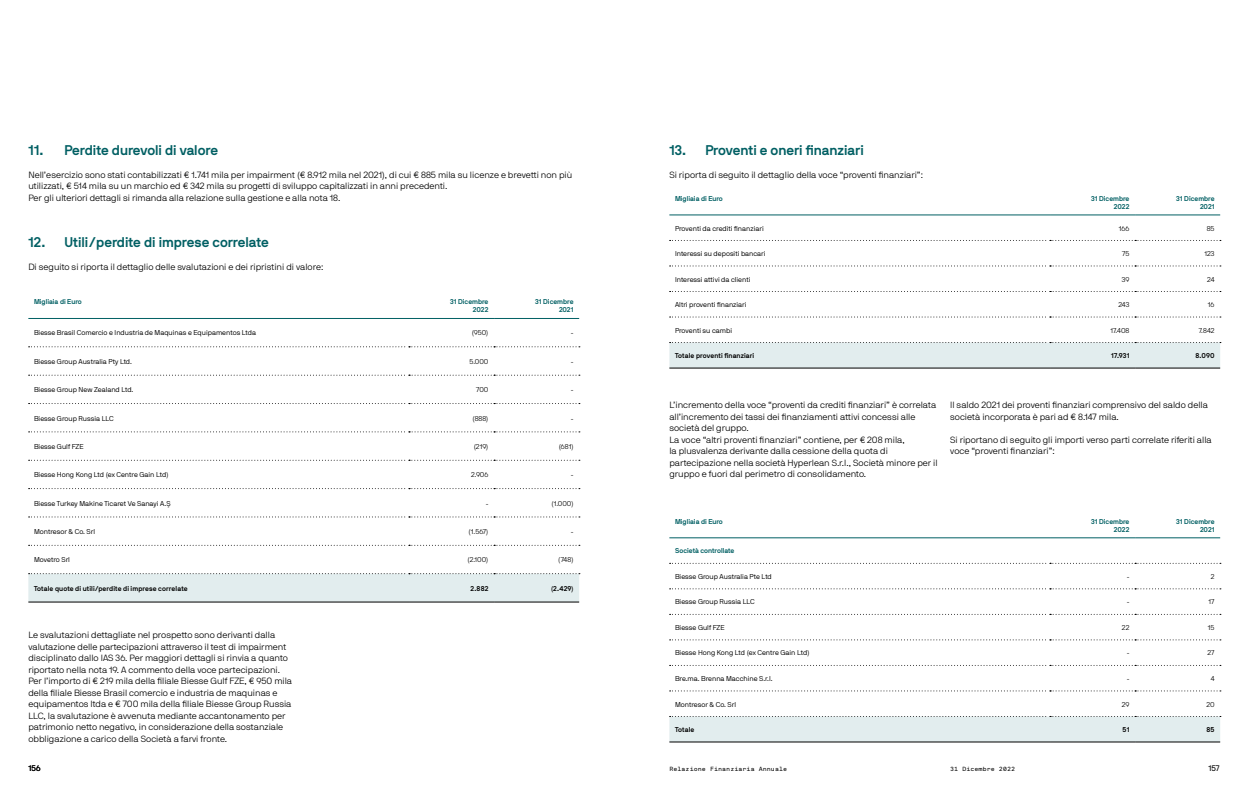
<style>
.page{position:relative;width:1248px;height:794px;background:#fff}
.page>*{position:absolute;margin:0;border:0;box-sizing:border-box;transform-origin:0 0}
.t1{font:14px "NB International Pro Bol";color:#005f63}
.t2{font:9px/11.5px "NB International Pro Lig";color:#000}
.t3{font:8px "NB International Pro Reg";color:#000}
.t4{font:7px "NB International Pro Boo";color:#000}
.t5{font:7px/8px "NB International Pro Bol";color:#005f63;text-align:right}
.t6{font:7px "NB International Pro Lig";color:#000}
.t7{font:7px "NB International Pro Bol";letter-spacing:.02em;color:#000}
.t8{font:6px "NB International Pro Mono";color:#000}
</style>
<div class="page">
<svg style="left:29px;top:375px;width:551px;height:1px"></svg>
<svg style="left:29px;top:431px;width:551px;height:1px"></svg>
<svg style="left:29px;top:403px;width:551px;height:1px"></svg>
<svg style="left:29px;top:488px;width:551px;height:1px"></svg>
<svg style="left:29px;top:517px;width:551px;height:1px"></svg>
<svg style="left:29px;top:545px;width:551px;height:1px"></svg>
<svg style="left:29px;top:460px;width:551px;height:1px"></svg>
<svg style="left:28px;top:573px;width:552px;height:29px;background:#dde7e8"></svg>
<hr style="left:28px;top:602px;width:381px;height:1px;background:#000">
<hr style="left:409px;top:602px;width:85px;height:1px;background:#000">
<hr style="left:494px;top:602px;width:85px;height:1px;background:#000">
<hr style="left:28px;top:318px;width:381px;height:1px;background:#005f63">
<hr style="left:409px;top:318px;width:85px;height:1px;background:#005f63">
<hr style="left:494px;top:318px;width:85px;height:1px;background:#005f63">
<svg style="left:29px;top:346px;width:551px;height:1px"></svg>
<svg style="left:669px;top:266px;width:551px;height:1px"></svg>
<svg style="left:669px;top:291px;width:551px;height:1px"></svg>
<svg style="left:669px;top:317px;width:551px;height:1px"></svg>
<svg style="left:669px;top:240px;width:551px;height:1px"></svg>
<hr style="left:669px;top:215px;width:380px;height:1px;background:#005f63">
<hr style="left:1049px;top:215px;width:85px;height:1px;background:#005f63">
<hr style="left:1134px;top:215px;width:85px;height:1px;background:#005f63">
<svg style="left:669px;top:342px;width:551px;height:26px;background:#dce7e8"></svg>
<hr style="left:669px;top:368px;width:380px;height:1px;background:#000">
<hr style="left:1049px;top:368px;width:85px;height:1px;background:#000">
<hr style="left:1134px;top:368px;width:85px;height:1px;background:#000">
<svg style="left:669px;top:588px;width:551px;height:1px"></svg>
<svg style="left:669px;top:614px;width:551px;height:1px"></svg>
<svg style="left:669px;top:639px;width:551px;height:1px"></svg>
<svg style="left:669px;top:690px;width:551px;height:1px"></svg>
<svg style="left:669px;top:563px;width:551px;height:1px"></svg>
<svg style="left:669px;top:665px;width:551px;height:1px"></svg>
<hr style="left:669px;top:537px;width:380px;height:1px;background:#005f63">
<hr style="left:1049px;top:537px;width:85px;height:1px;background:#005f63">
<hr style="left:1134px;top:537px;width:85px;height:1px;background:#005f63">
<div style="left:669px;top:716px;width:551px;height:26px;background:#e2edee"></div>
<hr style="left:669px;top:741px;width:380px;height:1px;background:#000">
<hr style="left:1049px;top:741px;width:85px;height:1px;background:#000">
<hr style="left:1134px;top:741px;width:85px;height:1px;background:#000">
<h1 class="t1" style="left:28px;top:142px;width:191px">11. Perdite durevoli di valore</h1>
<p class="t2" style="left:28px;top:169px;width:545px">Nell’esercizio sono stati contabilizzati € 1.741 mila per impairment (€ 8.912 mila nel 2021), di cui € 885 mila su licenze e brevetti non più utilizzati, € 514 mila su un marchio ed € 342 mila su progetti di sviluppo capitalizzati in anni precedenti.<br>Per gli ulteriori dettagli si rimanda alla relazione sulla gestione e alla nota 18.</p>
<h1 class="t1" style="left:28px;top:234px;width:242px">12. Utili/perdite di imprese correlate</h1>
<p class="t2" style="left:28px;top:261px;width:296px">Di seguito si riporta il dettaglio delle svalutazioni e dei ripristini di valore:</p>
<p class="t5" style="left:34px;top:298px;width:49px">Migliaia di Euro</p>
<p class="t5" style="left:450px;top:298px;width:40px">31 Dicembre<br>2022</p>
<p class="t5" style="left:535px;top:298px;width:40px">31 Dicembre<br>2021</p>
<p class="t4" style="left:34px;top:329px;width:223px">Biesse Brasil Comercio e Industria de Maquinas e Equipamentos Ltda</p>
<p class="t6" style="left:472px;top:329px;width:18px">(950)</p>
<p class="t6" style="left:570px;top:329px;width:3px">-</p>
<p class="t4" style="left:34px;top:357px;width:99px">Biesse Group Australia Pty Ltd.</p>
<p class="t6" style="left:469px;top:357px;width:20px">5.000</p>
<p class="t6" style="left:570px;top:357px;width:3px">-</p>
<p class="t4" style="left:34px;top:386px;width:101px">Biesse Group New Zealand Ltd.</p>
<p class="t6" style="left:476px;top:386px;width:14px">700</p>
<p class="t6" style="left:570px;top:386px;width:3px">-</p>
<p class="t4" style="left:34px;top:414px;width:81px">Biesse Group Russia LLC</p>
<p class="t6" style="left:472px;top:414px;width:17px">(888)</p>
<p class="t4" style="left:34px;top:442px;width:51px">Biesse Gulf FZE</p>
<p class="t6" style="left:473px;top:442px;width:16px">(219)</p>
<p class="t6" style="left:558px;top:442px;width:16px">(681)</p>
<p class="t4" style="left:34px;top:471px;width:136px">Biesse Hong Kong Ltd (ex Centre Gain Ltd)</p>
<p class="t6" style="left:471px;top:471px;width:19px">2.906</p>
<p class="t6" style="left:570px;top:471px;width:3px">-</p>
<p class="t4" style="left:34px;top:499px;width:138px">Biesse Turkey Makine Ticaret Ve Sanayi A.Ş</p>
<p class="t6" style="left:551px;top:499px;width:24px">(1.000)</p>
<p class="t4" style="left:34px;top:527px;width:63px">Montresor &amp; Co. Srl</p>
<p class="t6" style="left:468px;top:527px;width:21px">(1.567)</p>
<p class="t6" style="left:570px;top:527px;width:3px">-</p>
<p class="t4" style="left:34px;top:556px;width:37px">Movetro Srl</p>
<p class="t6" style="left:467px;top:556px;width:22px">(2.100)</p>
<p class="t6" style="left:558px;top:556px;width:17px">(748)</p>
<p class="t7" style="left:34px;top:584px;width:155px">Totale quote di utili/perdite di imprese correlate</p>
<p class="t7" style="left:470px;top:584px;width:19px">2.882</p>
<p class="t7" style="left:551px;top:584px;width:24px">(2.429)</p>
<p class="t2" style="left:28px;top:629px;width:265px">Le svalutazioni dettagliate nel prospetto sono derivanti dalla valutazione delle partecipazioni attraverso il test di impairment disciplinato dallo IAS 36. Per maggiori dettagli si rinvia a quanto riportato nella nota 19. A commento della voce partecipazioni.<br>Per l’importo di € 219 mila della filiale Biesse Gulf FZE, € 950 mila della filiale Biesse Brasil comercio e industria de maquinas e equipamentos ltda e € 700 mila della filiale Biesse Group Russia LLC, la svalutazione è avvenuta mediante accantonamento per patrimonio netto negativo, in considerazione della sostanziale obbligazione a carico della Società a farvi fronte.</p>
<h1 class="t1" style="left:669px;top:142px;width:196px">13. Proventi e oneri finanziari</h1>
<p class="t2" style="left:669px;top:169px;width:255px">Si riporta di seguito il dettaglio della voce “proventi finanziari”:</p>
<p class="t5" style="left:675px;top:194px;width:49px">Migliaia di Euro</p>
<p class="t5" style="left:1090px;top:194px;width:40px">31 Dicembre<br>2022</p>
<p class="t5" style="left:1176px;top:194px;width:40px">31 Dicembre<br>2021</p>
<p class="t4" style="left:675px;top:224px;width:90px">Proventi da crediti finanziari</p>
<p class="t6" style="left:1118px;top:224px;width:12px">166</p>
<p class="t6" style="left:1206px;top:224px;width:9px">85</p>
<p class="t4" style="left:675px;top:249px;width:92px">Interessi su depositi bancari</p>
<p class="t6" style="left:1122px;top:249px;width:9px">75</p>
<p class="t6" style="left:1204px;top:249px;width:12px">123</p>
<p class="t4" style="left:675px;top:275px;width:77px">Interessi attivi da clienti</p>
<p class="t6" style="left:1121px;top:275px;width:9px">39</p>
<p class="t6" style="left:1206px;top:275px;width:9px">24</p>
<p class="t4" style="left:675px;top:300px;width:73px">Altri proventi finanziari</p>
<p class="t6" style="left:1118px;top:300px;width:13px">243</p>
<p class="t6" style="left:1207px;top:300px;width:8px">16</p>
<p class="t4" style="left:675px;top:326px;width:58px">Proventi su cambi</p>
<p class="t6" style="left:1110px;top:326px;width:21px">17.408</p>
<p class="t6" style="left:1198px;top:326px;width:17px">7.842</p>
<p class="t7" style="left:675px;top:351px;width:81px">Totale proventi finanziari</p>
<p class="t7" style="left:1111px;top:351px;width:20px">17.931</p>
<p class="t7" style="left:1195px;top:351px;width:21px">8.090</p>
<p class="t2" style="left:669px;top:399px;width:270px">L’incremento della voce “proventi da crediti finanziari” è correlata all’incremento dei tassi dei finanziamenti attivi concessi alle società del gruppo.<br>La voce “altri proventi finanziari” contiene, per € 208 mila,<br>la plusvalenza derivante dalla cessione della quota di partecipazione nella società Hyperlean S.r.l., Società minore per il gruppo e fuori dal perimetro di consolidamento.</p>
<p class="t2" style="left:950px;top:399px;width:259px">Il saldo 2021 dei proventi finanziari comprensivo del saldo della società incorporata è pari ad € 8.147 mila.</p>
<p class="t2" style="left:950px;top:433px;width:263px">Si riportano di seguito gli importi verso parti correlate riferiti alla voce “proventi finanziari”:</p>
<p class="t5" style="left:675px;top:517px;width:49px">Migliaia di Euro</p>
<p class="t5" style="left:1090px;top:517px;width:40px">31 Dicembre<br>2022</p>
<p class="t5" style="left:1176px;top:517px;width:40px">31 Dicembre<br>2021</p>
<p class="t5" style="left:675px;top:547px;width:61px">Società controllate</p>
<p class="t4" style="left:675px;top:572px;width:98px">Biesse Group Australia Pte Ltd</p>
<p class="t6" style="left:1126px;top:572px;width:3px">-</p>
<p class="t6" style="left:1210px;top:572px;width:5px">2</p>
<p class="t4" style="left:675px;top:598px;width:81px">Biesse Group Russia LLC</p>
<p class="t6" style="left:1126px;top:598px;width:3px">-</p>
<p class="t6" style="left:1208px;top:598px;width:7px">17</p>
<p class="t4" style="left:675px;top:623px;width:51px">Biesse Gulf FZE</p>
<p class="t6" style="left:1121px;top:623px;width:9px">22</p>
<p class="t6" style="left:1207px;top:623px;width:8px">15</p>
<p class="t4" style="left:675px;top:649px;width:136px">Biesse Hong Kong Ltd (ex Centre Gain Ltd)</p>
<p class="t6" style="left:1126px;top:649px;width:3px">-</p>
<p class="t6" style="left:1207px;top:649px;width:8px">27</p>
<p class="t4" style="left:675px;top:674px;width:99px">Bre.ma. Brenna Macchine S.r.l.</p>
<p class="t6" style="left:1126px;top:674px;width:3px">-</p>
<p class="t6" style="left:1210px;top:674px;width:5px">4</p>
<p class="t4" style="left:675px;top:700px;width:63px">Montresor &amp; Co. Srl</p>
<p class="t6" style="left:1121px;top:700px;width:9px">29</p>
<p class="t6" style="left:1206px;top:700px;width:10px">20</p>
<p class="t7" style="left:675px;top:725px;width:21px">Totale</p>
<p class="t7" style="left:1122px;top:725px;width:8px">51</p>
<p class="t7" style="left:1206px;top:725px;width:10px">85</p>
<p class="t3" style="left:28px;top:764px;width:14px">156</p>
<p class="t8" style="left:669px;top:765px;width:119px">Relazione Finanziaria Annuale</p>
<p class="t8" style="left:950px;top:765px;width:66px">31 Dicembre 2022</p>
<p class="t3" style="left:1208px;top:764px;width:13px">157</p>
</div>
